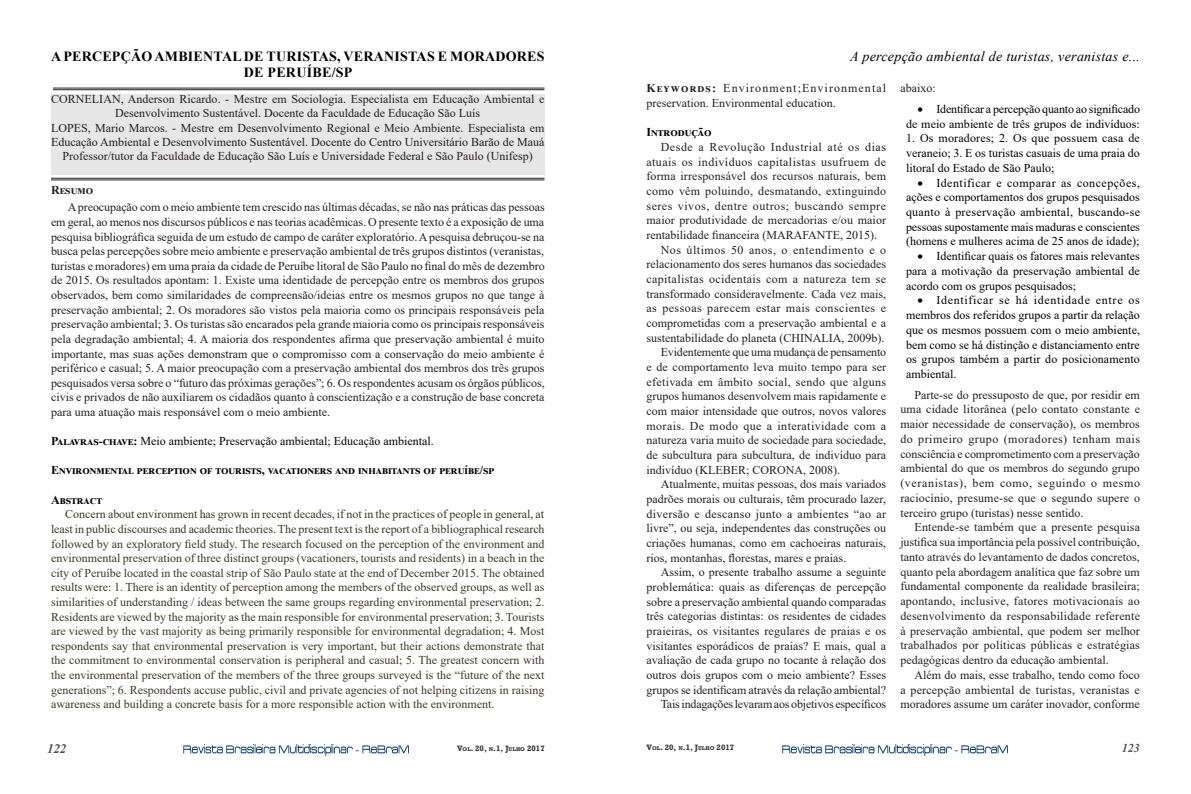
<style>
.page{position:relative;width:1191px;height:794px;background:#fff}
.page>*{position:absolute;margin:0;border:0;box-sizing:border-box;transform-origin:0 0}
.t1{font:700 14px/16.8px "Times New Roman";letter-spacing:.015em;color:#000;text-align:center}
.t2{font:italic 14px "Times New Roman";letter-spacing:.02em;color:#000}
.Corpo_do_texto{font:italic 700 13px "Times New Roman";color:#4f4f50}
.Corpo_do_texto-2{font:12px/14.7px "Times New Roman";color:#231f20;text-align:justify}
.t3{font:12px/14.6px "Times New Roman";color:#3a382c;text-align:justify}
.t4{font:12px/14.7px "Times New Roman";color:#000;text-align:justify}
.t5{font:700 12px "Times New Roman";letter-spacing:.025em;color:#000}
.Corpo_do_texto-3{font:700 12px "Times New Roman";color:#231f20}
.Corpo_do_texto-4{font:italic 700 12px "Times New Roman";color:#4f4f50}
.t6{font:700 8px "Rockwell";color:#333}
.s1{font-weight:700}
.s2{font-size:5.6px}
</style>
<div class="page">
<img style="left:782px;top:744px;width:225px;height:11px">
<img style="left:183px;top:744px;width:226px;height:11px">
<hr style="left:53px;top:88px;width:491px;height:1px;background:#231f20">
<hr style="left:53px;top:90px;width:491px;height:1px;background:#231f20">
<hr style="left:51px;top:178px;width:493px;height:1px;background:#231f20">
<hr style="left:51px;top:180px;width:493px;height:1px;background:#231f20">
<div style="left:51px;top:94px;width:493px;height:81px;background:#e7e7e7"></div>
<p class="t1" style="left:51px;top:47px;width:495px">A PERCEPÇÃO AMBIENTAL DE TURISTAS, VERANISTAS E MORADORES<br>DE PERUÍBE/SP</p>
<p class="Corpo_do_texto-2" style="left:51px;top:91px;width:495px;line-height:14.4px;text-align:center">CORNELIAN, Anderson Ricardo. - Mestre em Sociologia. Especialista em Educação Ambiental e<br>Desenvolvimento Sustentável. Docente da Faculdade de Educação São Luís</p>
<p class="Corpo_do_texto-2" style="left:51px;top:120px;width:495px;line-height:14.4px;text-align:center">LOPES, Mario Marcos. - Mestre em Desenvolvimento Regional e Meio Ambiente. Especialista em<br>Educação Ambiental e Desenvolvimento Sustentável. Docente do Centro Universitário Barão de Mauá<br>Professor/tutor da Faculdade de Educação São Luís e Universidade Federal e São Paulo (Unifesp)</p>
<p class="Corpo_do_texto-3" style="left:51px;top:182px;width:44px">Resumo</p>
<p class="Corpo_do_texto-2" style="left:51px;top:200px;width:495px;text-indent:17px">A preocupação com o meio ambiente tem crescido nas últimas décadas, se não nas práticas das pessoas em geral, ao menos nos discursos públicos e nas teorias acadêmicas. O presente texto é a exposição de uma pesquisa bibliográfica seguida de um estudo de campo de caráter exploratório. A pesquisa debruçou-se na busca pelas percepções sobre meio ambiente e preservação ambiental de três grupos distintos (veranistas, turistas e moradores) em uma praia da cidade de Peruíbe litoral de São Paulo no final do mês de dezembro de 2015. Os resultados apontam: 1. Existe uma identidade de percepção entre os membros dos grupos observados, bem como similaridades de compreensão/ideias entre os mesmos grupos no que tange à preservação ambiental; 2. Os moradores são vistos pela maioria como os principais responsáveis pela preservação ambiental; 3. Os turistas são encarados pela grande maioria como os principais responsáveis pela degradação ambiental; 4. A maioria dos respondentes afirma que preservação ambiental é muito importante, mas suas ações demonstram que o compromisso com a conservação do meio ambiente é periférico e casual; 5. A maior preocupação com a preservação ambiental dos membros dos três grupos pesquisados versa sobre o “futuro das próximas gerações”; 6. Os respondentes acusam os órgãos públicos, civis e privados de não auxiliarem os cidadãos quanto à conscientização e a construção de base concreta para uma atuação mais responsável com o meio ambiente.</p>
<p class="t4" style="left:51px;top:433px;width:384px"><span class="s1">Palavras-chave:</span> Meio ambiente; Preservação ambiental; Educação ambiental.</p>
<p class="t5" style="left:51px;top:462px;width:445px">Environmental perception of tourists, vacationers and inhabitants of peruíbe/sp</p>
<p class="t5" style="left:51px;top:491px;width:53px">Abstract</p>
<p class="t3" style="left:51px;top:506px;width:495px;text-indent:14px">Concern about environment has grown in recent decades, if not in the practices of people in general, at least in public discourses and academic theories. The present text is the report of a bibliographical research followed by an exploratory field study. The research focused on the perception of the environment and environmental preservation of three distinct groups (vacationers, tourists and residents) in a beach in the city of Peruíbe located in the coastal strip of São Paulo state at the end of December 2015. The obtained results were: 1. There is an identity of perception among the members of the observed groups, as well as similarities of understanding / ideas between the same groups regarding environmental preservation; 2.<br>Residents are viewed by the majority as the main responsible for environmental preservation; 3. Tourists are viewed by the vast majority as being primarily responsible for environmental degradation; 4. Most respondents say that environmental preservation is very important, but their actions demonstrate that the commitment to environmental conservation is peripheral and casual; 5. The greatest concern with the environmental preservation of the members of the three groups surveyed is the “future of the next generations”; 6. Respondents accuse public, civil and private agencies of not helping citizens in raising awareness and building a concrete basis for a more responsible action with the environment.</p>
<p class="t2" style="left:850px;top:46px;width:291px">A percepção ambiental de turistas, veranistas e...</p>
<p class="Corpo_do_texto-2" style="left:646px;top:81px;width:241px"><span class="s1">Keywords:</span> Environment;Environmental preservation. Environmental education.</p>
<p class="t5" style="left:646px;top:124px;width:67px">Introdução</p>
<p class="Corpo_do_texto-2" style="left:646px;top:139px;width:241px;text-indent:14px">Desde a Revolução Industrial até os dias atuais os indivíduos capitalistas usufruem de forma irresponsável dos recursos naturais, bem como vêm poluindo, desmatando, extinguindo seres vivos, dentre outros; buscando sempre maior produtividade de mercadorias e/ou maior rentabilidade financeira (MARAFANTE, 2015).</p>
<p class="Corpo_do_texto-2" style="left:646px;top:242px;width:241px;text-indent:14px">Nos últimos 50 anos, o entendimento e o relacionamento dos seres humanos das sociedades capitalistas ocidentais com a natureza tem se transformado consideravelmente. Cada vez mais, as pessoas parecem estar mais conscientes e comprometidas com a preservação ambiental e a sustentabilidade do planeta (CHINALIA, 2009b).</p>
<p class="Corpo_do_texto-2" style="left:646px;top:344px;width:241px;text-indent:14px">Evidentemente que uma mudança de pensamento e de comportamento leva muito tempo para ser efetivada em âmbito social, sendo que alguns grupos humanos desenvolvem mais rapidamente e com maior intensidade que outros, novos valores morais. De modo que a interatividade com a natureza varia muito de sociedade para sociedade, de subcultura para subcultura, de indivíduo para indivíduo (KLEBER; CORONA, 2008).</p>
<p class="Corpo_do_texto-2" style="left:646px;top:476px;width:241px;text-indent:14px">Atualmente, muitas pessoas, dos mais variados padrões morais ou culturais, têm procurado lazer, diversão e descanso junto a ambientes “ao ar livre”, ou seja, independentes das construções ou criações humanas, como em cachoeiras naturais, rios, montanhas, florestas, mares e praias.</p>
<p class="Corpo_do_texto-2" style="left:646px;top:564px;width:241px;text-indent:14px">Assim, o presente trabalho assume a seguinte problemática: quais as diferenças de percepção sobre a preservação ambiental quando comparadas três categorias distintas: os residentes de cidades praieiras, os visitantes regulares de praias e os visitantes esporádicos de praias? E mais, qual a avaliação de cada grupo no tocante à relação dos outros dois grupos com o meio ambiente? Esses grupos se identificam através da relação ambiental?</p>
<p class="Corpo_do_texto-2" style="left:660px;top:696px;width:227px">Tais indagações levaram aos objetivos específicos</p>
<p class="Corpo_do_texto-2" style="left:900px;top:81px;width:37px">abaixo:</p>
<p class="t4" style="left:906px;top:101px;width:235px;text-align:right">• Identificar a percepção quanto ao significado de meio ambiente de três grupos de indivíduos:</p>
<p class="t4" style="left:906px;top:130px;width:235px">1. Os moradores; 2. Os que possuem casa de veraneio; 3. E os turistas casuais de uma praia do litoral do Estado de São Paulo;</p>
<p class="t4" style="left:906px;top:175px;width:236px;text-indent:11px">• Identificar e comparar as concepções, ações e comportamentos dos grupos pesquisados quanto à preservação ambiental, buscando-se pessoas supostamente mais maduras e conscientes (homens e mulheres acima de 25 anos de idade);</p>
<p class="t4" style="left:906px;top:248px;width:235px;text-indent:11px">• Identificar quais os fatores mais relevantes para a motivação da preservação ambiental de acordo com os grupos pesquisados;</p>
<p class="t4" style="left:906px;top:293px;width:235px;text-indent:11px">• Identificar se há identidade entre os membros dos referidos grupos a partir da relação que os mesmos possuem com o meio ambiente, bem como se há distinção e distanciamento entre os grupos também a partir do posicionamento ambiental.</p>
<p class="Corpo_do_texto-2" style="left:900px;top:387px;width:241px;text-indent:14px">Parte-se do pressuposto de que, por residir em uma cidade litorânea (pelo contato constante e maior necessidade de conservação), os membros do primeiro grupo (moradores) tenham mais consciência e comprometimento com a preservação ambiental do que os membros do segundo grupo (veranistas), bem como, seguindo o mesmo raciocínio, presume-se que o segundo supere o terceiro grupo (turistas) nesse sentido.</p>
<p class="Corpo_do_texto-2" style="left:900px;top:519px;width:241px;text-indent:14px">Entende-se também que a presente pesquisa justifica sua importância pela possível contribuição, tanto através do levantamento de dados concretos, quanto pela abordagem analítica que faz sobre um fundamental componente da realidade brasileira; apontando, inclusive, fatores motivacionais ao desenvolvimento da responsabilidade referente à preservação ambiental, que podem ser melhor trabalhados por políticas públicas e estratégias pedagógicas dentro da educação ambiental.</p>
<p class="Corpo_do_texto-2" style="left:900px;top:667px;width:241px;text-indent:14px">Além do mais, esse trabalho, tendo como foco a percepção ambiental de turistas, veranistas e moradores assume um caráter inovador, conforme</p>
<p class="Corpo_do_texto" style="left:47px;top:739px;width:21px">122</p>
<p class="t6" style="left:457px;top:743px;width:89px">V<span class="s2">OL</span>. 20, <span class="s2">N</span>.1, J<span class="s2">ULHO</span> 2017</p>
<p class="t6" style="left:646px;top:742px;width:89px">V<span class="s2">OL</span>. 20, <span class="s2">N</span>.1, J<span class="s2">ULHO</span> 2017</p>
<p class="Corpo_do_texto-4" style="left:1122px;top:740px;width:19px">123</p>
</div>
